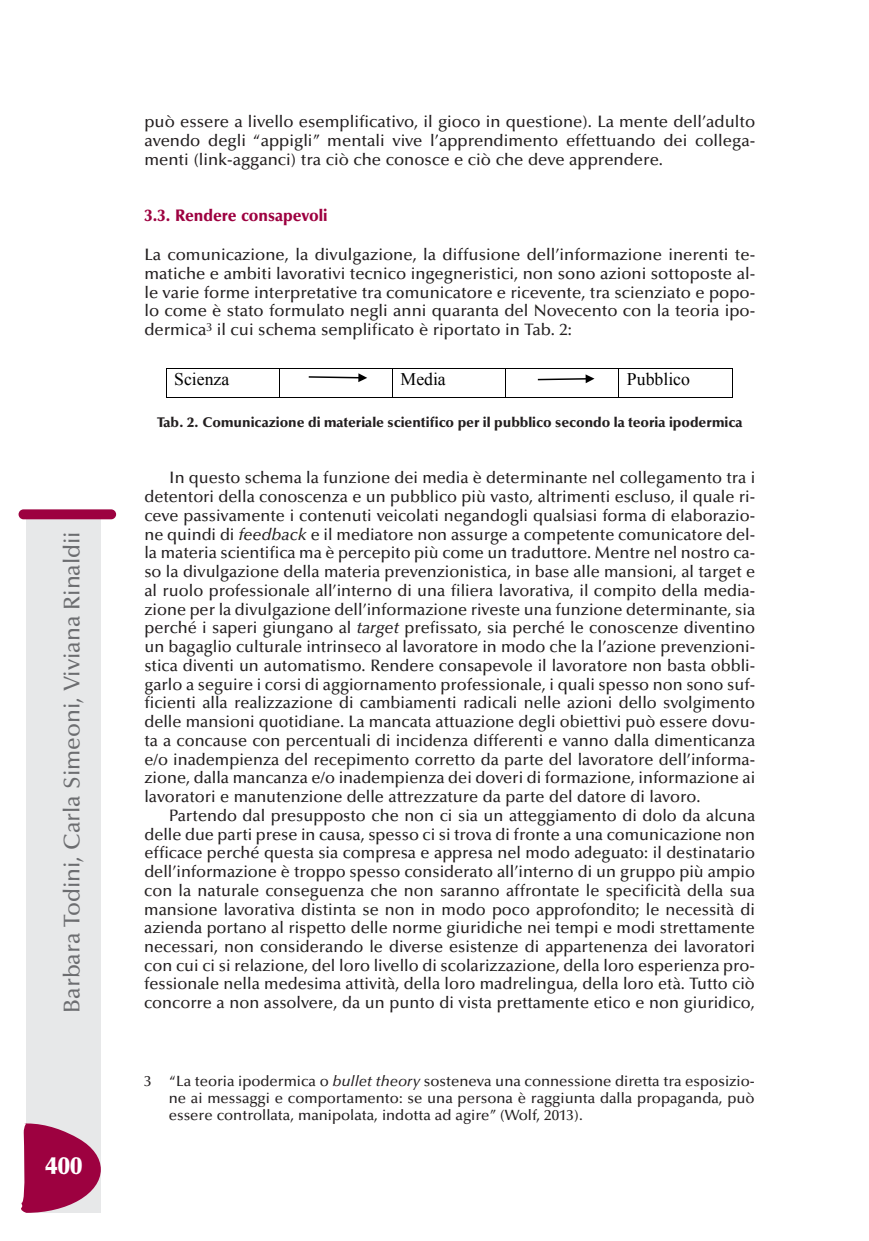
<style>
.page{position:relative;width:869px;height:1241px;background:#fff}
.page>*{position:absolute;margin:0;border:0;box-sizing:border-box;transform-origin:0 0}
.t1{font:900 24.5px "Optima";color:#fff}
.t2{font:500 22.75px "Optima";color:#6c6d70}
.t3{font:17.68px "Times New Roman";color:#000}
.t4{font:500 16.62px/18.7px "Optima";color:#231f20;text-align:justify}
.t5{font:900 16.62px "Optima";color:#9d0140;scale:.95 1}
.t6{font:500 14.88px/17px "Optima";color:#231f20;text-align:justify}
.t7{font:900 14px "Optima";color:#231f20}
.s1{font-style:italic}
</style>
<div class="page">
<hr style="left:166px;top:368px;width:112px;height:1px;background:#000">
<hr style="left:279px;top:368px;width:113px;height:1px;background:#000">
<hr style="left:392px;top:368px;width:113px;height:1px;background:#000">
<hr style="left:505px;top:368px;width:113px;height:1px;background:#000">
<hr style="left:619px;top:368px;width:112px;height:1px;background:#000">
<svg style="left:166px;top:369px;width:1px;height:28px"></svg>
<hr style="left:166px;top:397px;width:112px;height:1px;background:#000">
<hr style="left:279px;top:397px;width:113px;height:1px;background:#000">
<svg style="left:392px;top:369px;width:1px;height:28px"></svg>
<hr style="left:392px;top:397px;width:113px;height:1px;background:#000">
<svg style="left:505px;top:369px;width:1px;height:28px"></svg>
<hr style="left:505px;top:397px;width:113px;height:1px;background:#000">
<svg style="left:618px;top:368px;width:1px;height:30px"></svg>
<hr style="left:619px;top:397px;width:112px;height:1px;background:#000">
<svg style="left:308px;top:373px;width:59px;height:9px"></svg>
<svg style="left:537px;top:374px;width:57px;height:9px"></svg>
<div style="left:27px;top:517px;width:74px;height:695px;background:#e7e8e9"></div>
<div style="left:19px;top:509px;width:97px;height:10px;background:#9d0140;border-radius:5px"></div>
<svg style="left:21px;top:1122px;width:80px;height:90px"></svg>
<h2 class="t2" style="left:63px;top:1012px;width:483px;rotate:-90deg">Barbara Todini, Carla Simeoni, Viviana Rinaldii</h2>
<h1 class="t1" style="left:45px;top:1155px;width:38px">400</h1>
<p class="t4" style="left:144px;top:114px;width:612px">può essere a livello esemplificativo, il gioco in questione). La mente dell’adulto avendo degli “appigli” mentali vive l’apprendimento effettuando dei collega&shy;menti (link-agganci) tra ciò che conosce e ciò che deve apprendere.</p>
<p class="t5" style="left:144px;top:209px;width:194px">3.3. Rendere consapevoli</p>
<p class="t4" style="left:144px;top:247px;width:612px">La comunicazione, la divulgazione, la diffusione dell’informazione inerenti te&shy;matiche e ambiti lavorativi tecnico ingegneristici, non sono azioni sottoposte al&shy;le varie forme interpretative tra comunicatore e ricevente, tra scienziato e popo&shy;lo come è stato formulato negli anni quaranta del Novecento con la teoria ipo&shy;dermica<sup>3</sup> il cui schema semplificato è riportato in Tab. 2:</p>
<p class="t3" style="left:174px;top:369px;width:57px">Scienza</p>
<p class="t3" style="left:400px;top:369px;width:47px">Media</p>
<p class="t3" style="left:626px;top:369px;width:64px">Pubblico</p>
<p class="t7" style="left:157px;top:416px;width:586px">Tab. 2. Comunicazione di materiale scientifico per il pubblico secondo la teoria ipodermica</p>
<p class="t4" style="left:144px;top:470px;width:612px;text-indent:25px">In questo schema la funzione dei media è determinante nel collegamento tra i detentori della conoscenza e un pubblico più vasto, altrimenti escluso, il quale ri&shy;ceve passivamente i contenuti veicolati negandogli qualsiasi forma di elaborazio&shy;ne quindi di <span class="s1">feedback</span> e il mediatore non assurge a competente comunicatore del&shy;la materia scientifica ma è percepito più come un traduttore. Mentre nel nostro ca&shy;so la divulgazione della materia prevenzionistica, in base alle mansioni, al target e al ruolo professionale all’interno di una filiera lavorativa, il compito della media&shy;zione per la divulgazione dell’informazione riveste una funzione determinante, sia perché i saperi giungano al <span class="s1">target</span> prefissato, sia perché le conoscenze diventino un bagaglio culturale intrinseco al lavoratore in modo che la l’azione prevenzioni&shy;stica diventi un automatismo. Rendere consapevole il lavoratore non basta obbli&shy;garlo a seguire i corsi di aggiornamento professionale, i quali spesso non sono suf&shy;ficienti alla realizzazione di cambiamenti radicali nelle azioni dello svolgimento delle mansioni quotidiane. La mancata attuazione degli obiettivi può essere dovu&shy;ta a concause con percentuali di incidenza differenti e vanno dalla dimenticanza e/o inadempienza del recepimento corretto da parte del lavoratore dell’informa&shy;zione, dalla mancanza e/o inadempienza dei doveri di formazione, informazione ai lavoratori e manutenzione delle attrezzature da parte del datore di lavoro.</p>
<p class="t4" style="left:144px;top:807px;width:612px;text-indent:25px">Partendo dal presupposto che non ci sia un atteggiamento di dolo da alcuna delle due parti prese in causa, spesso ci si trova di fronte a una comunicazione non efficace perché questa sia compresa e appresa nel modo adeguato: il destinatario dell’informazione è troppo spesso considerato all’interno di un gruppo più ampio con la naturale conseguenza che non saranno affrontate le specificità della sua mansione lavorativa distinta se non in modo poco approfondito; le necessità di azienda portano al rispetto delle norme giuridiche nei tempi e modi strettamente necessari, non considerando le diverse esistenze di appartenenza dei lavoratori con cui ci si relazione, del loro livello di scolarizzazione, della loro esperienza pro&shy;fessionale nella medesima attività, della loro madrelingua, della loro età. Tutto ciò concorre a non assolvere, da un punto di vista prettamente etico e non giuridico,</p>
<p class="t6" style="left:169px;top:1073px;width:587px;text-indent:-25px">3 “La teoria ipodermica o <span class="s1">bullet theory</span> sosteneva una connessione diretta tra esposizio&shy;ne ai messaggi e comportamento: se una persona è raggiunta dalla propaganda, può essere controllata, manipolata, indotta ad agire” (Wolf, 2013).</p>
</div>
